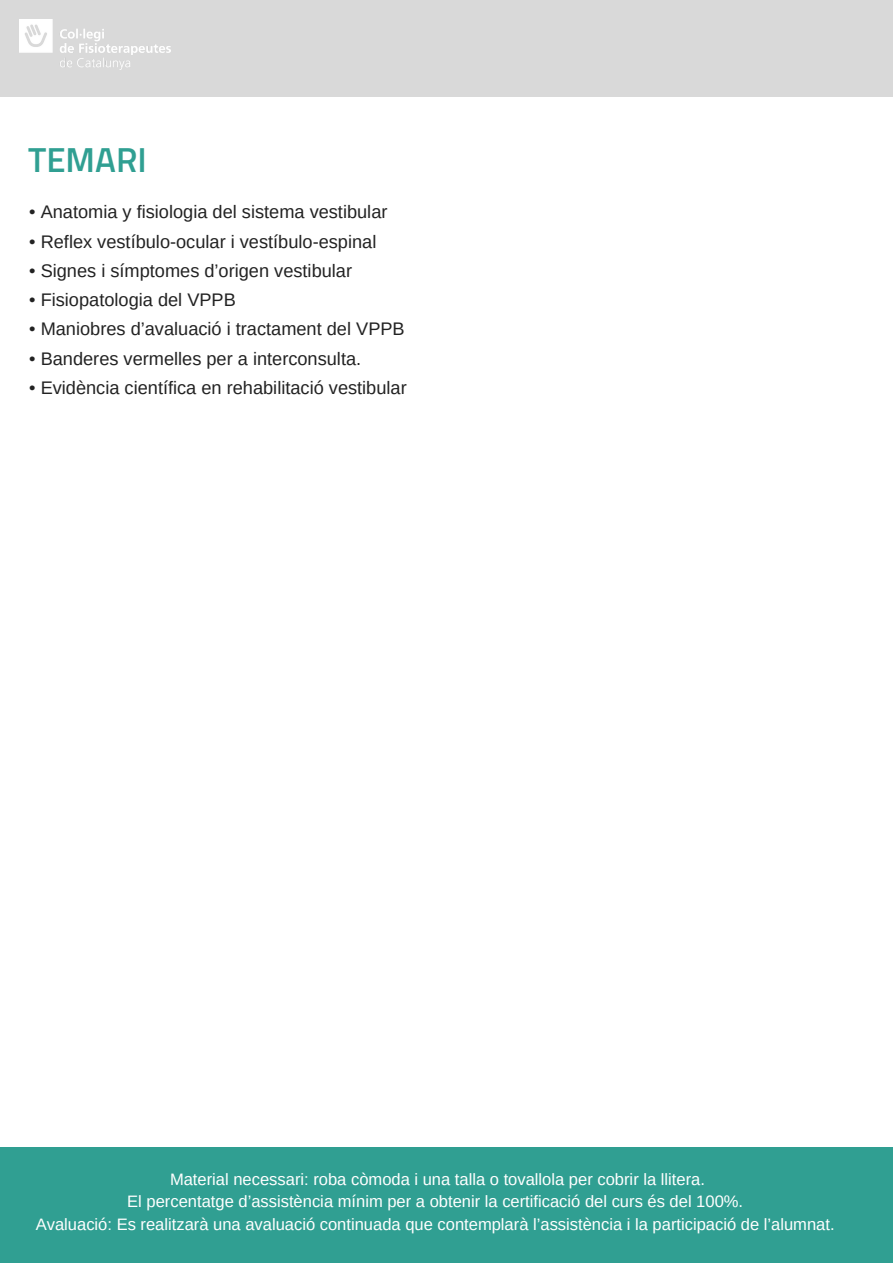
<style>
.page{position:relative;width:893px;height:1263px;background:#fff}
.page>*{position:absolute;margin:0;border:0;box-sizing:border-box;transform-origin:0 0}
.t1{font:600 34.8px "Titillium Web";color:#309f92}
.t2{font:18.15px "Arimo";color:#222}
.t3{font:16.5px/22.5px "Arimo";color:#fff;text-align:center}
</style>
<div class="page">
<div style="left:0;top:0;width:893px;height:97px;background:#d9d9d9"></div>
<img style="left:19px;top:19px;width:151px;height:51px">
<div style="left:0;top:1147px;width:893px;height:116px;background:#309f92"></div>
<h1 class="t1" style="left:28px;top:133px;width:120px">TEMARI</h1>
<p class="t2" style="left:29px;top:202px;width:360px">• Anatomia y fisiologia del sistema vestibular</p>
<p class="t2" style="left:29px;top:231px;width:349px">• Reflex vestíbulo-ocular i vestíbulo-espinal</p>
<p class="t2" style="left:29px;top:260px;width:324px">• Signes i símptomes d’origen vestibular</p>
<p class="t2" style="left:29px;top:290px;width:208px">• Fisiopatologia del VPPB</p>
<p class="t2" style="left:29px;top:319px;width:377px">• Maniobres d’avaluació i tractament del VPPB</p>
<p class="t2" style="left:29px;top:348px;width:333px">• Banderes vermelles per a interconsulta.</p>
<p class="t2" style="left:29px;top:378px;width:379px">• Evidència científica en rehabilitació vestibular</p>
<p class="t3" style="left:36px;top:1168px;width:800px">Material necessari: roba còmoda i una talla o tovallola per cobrir la llitera.<br>El percentatge d’assistència mínim per a obtenir la certificació del curs és del 100%.<br>Avaluació: Es realitzarà una avaluació continuada que contemplarà l’assistència i la participació de l’alumnat.</p>
</div>
